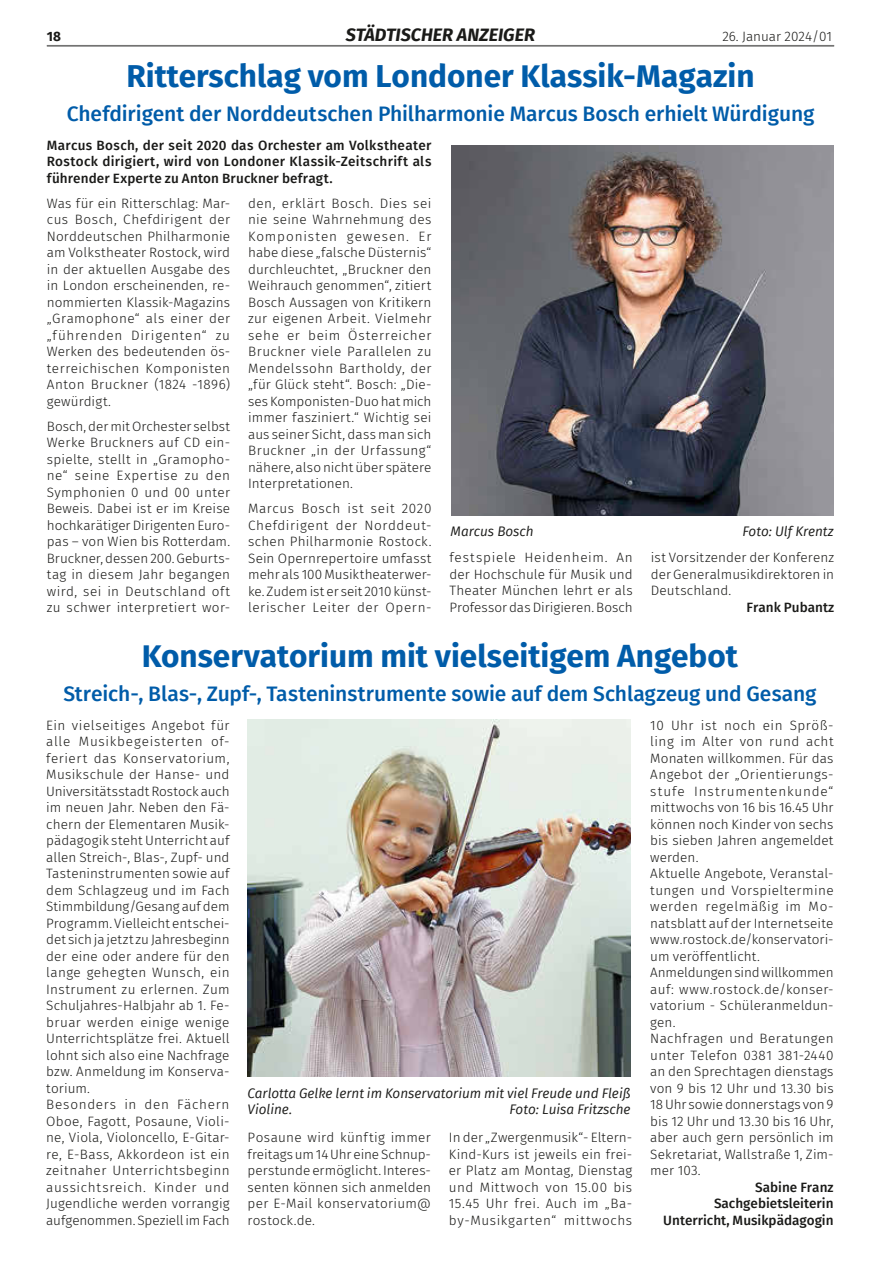
<style>
.page{position:relative;width:881px;height:1263px;background:#fff}
.page>*{position:absolute;margin:0;border:0;box-sizing:border-box;transform-origin:0 0}
.t1{font:700 31.5px "Fira Sans";color:#005ca9}
.t2{font:500 21px "Fira Sans";letter-spacing:-.005em;color:#005ca9}
.t3{font:italic 700 18px "Fira Sans";color:#1a1a18}
.t4{font:300 13.5px/16.5px "Fira Sans";letter-spacing:.015em;color:#1a1a18;text-align:justify}
.t5{font:500 13.5px/16.5px "Fira Sans";color:#1a1a18;text-align:justify}
.t6{font:italic 13.5px/16.5px "Fira Sans";color:#1a1a18}
.t7{font:700 13.5px "Fira Sans";color:#1a1a18}
</style>
<div class="page">
<hr style="left:47px;top:45px;width:786px;height:1px;background:#6f6f6e">
<hr style="left:47px;top:46px;width:786px;height:1px;background:#6f6f6e">
<img style="left:247px;top:720px;width:383px;height:357px">
<img style="left:451px;top:145px;width:382px;height:370px">
<p class="t7" style="left:47px;top:25px;width:16px">18</p>
<h3 class="t3" style="left:346px;top:20px;width:190px">STÄDTISCHER ANZEIGER</h3>
<p class="t4" style="left:722px;top:28px;width:111px">26. Januar 2024/01</p>
<h1 class="t1" style="left:126px;top:49px;width:629px">Ritterschlag vom Londoner Klassik-Magazin</h1>
<h2 class="t2" style="left:67px;top:96px;width:748px">Chefdirigent der Norddeutschen Philharmonie Marcus Bosch erhielt Würdigung</h2>
<p class="t5" style="left:47px;top:136px;width:386px">Marcus Bosch, der seit 2020 das Orchester am Volkstheater Rostock dirigiert, wird von Londoner Klassik-Zeitschrift als führender Experte zu Anton Bruckner befragt.</p>
<p class="t4" style="left:47px;top:195px;width:185px">Was für ein Ritterschlag: Mar&shy;cus Bosch, Chefdirigent der Norddeutschen Philharmonie am Volkstheater Rostock, wird in der aktuellen Ausgabe des in London erscheinenden, re&shy;nommierten Klassik-Magazins „Gramophone“ als einer der „führenden Dirigenten“ zu Werken des bedeutenden ös&shy;terreichischen Komponisten Anton Bruckner (1824 -1896) gewürdigt.</p>
<p class="t4" style="left:47px;top:418px;width:185px">Bosch, der mit Orchester selbst Werke Bruckners auf CD ein&shy;spielte, stellt in „Gramopho&shy;ne“ seine Expertise zu den Symphonien 0 und 00 unter Beweis. Dabei ist er im Kreise hochkarätiger Dirigenten Euro&shy;pas – von Wien bis Rotterdam.<br>Bruckner, dessen 200. Geburts&shy;tag in diesem Jahr begangen wird, sei in Deutschland oft zu schwer interpretiert wor-</p>
<p class="t4" style="left:248px;top:195px;width:185px">den, erklärt Bosch. Dies sei nie seine Wahrnehmung des Komponisten gewesen. Er habe diese „falsche Düsternis“ durchleuchtet, „Bruckner den Weihrauch genommen“, zitiert Bosch Aussagen von Kritikern zur eigenen Arbeit. Vielmehr sehe er beim Österreicher Bruckner viele Parallelen zu Mendelssohn Bartholdy, der „für Glück steht“. Bosch: „Die&shy;ses Komponisten-Duo hat mich immer fasziniert.“ Wichtig sei aus seiner Sicht, dass man sich Bruckner „in der Urfassung“ nähere, also nicht über spätere Interpretationen.</p>
<p class="t4" style="left:248px;top:500px;width:185px">Marcus Bosch ist seit 2020<br>Chefdirigent der Norddeut&shy;schen Philharmonie Rostock.<br>Sein Opernrepertoire umfasst mehr als 100 Musiktheaterwer&shy;ke. Zudem ist er seit 2010 künst&shy;lerischer Leiter der Opern-</p>
<p class="t6" style="left:450px;top:523px;width:85px">Marcus Bosch</p>
<p class="t6" style="left:742px;top:523px;width:93px">Foto: Ulf Krentz</p>
<p class="t4" style="left:449px;top:549px;width:185px">festspiele Heidenheim. An der Hochschule für Musik und Theater München lehrt er als Professor das Dirigieren. Bosch</p>
<p class="t4" style="left:650px;top:549px;width:185px">ist Vorsitzender der Konferenz der Generalmusikdirektoren in Deutschland.</p>
<p class="t5" style="left:746px;top:598px;width:89px">Frank Pubantz</p>
<h1 class="t1" style="left:142px;top:629px;width:597px">Konservatorium mit vielseitigem Angebot</h1>
<h2 class="t2" style="left:63px;top:676px;width:754px">Streich-, Blas-, Zupf-, Tasteninstrumente sowie auf dem Schlagzeug und Gesang</h2>
<p class="t4" style="left:46px;top:717px;width:185px;text-align:left">Ein vielseitiges Angebot für alle Musikbegeisterten of&shy;feriert das Konservatorium,<br>Musikschule der Hanse- und<br>Universitätsstadt Rostock auch im neuen Jahr. Neben den Fä&shy;chern der Elementaren Musik&shy;pädagogik steht Unterricht auf allen Streich-, Blas-, Zupf- und<br>Tasteninstrumenten sowie auf dem Schlagzeug und im Fach<br>Stimmbildung/Gesang auf dem<br>Programm. Vielleicht entschei&shy;det sich ja jetzt zu Jahresbeginn der eine oder andere für den lange gehegten Wunsch, ein<br>Instrument zu erlernen. Zum<br>Schuljahres-Halbjahr ab 1. Fe&shy;bruar werden einige wenige<br>Unterrichtsplätze frei. Aktuell lohnt sich also eine Nachfrage bzw. Anmeldung im Konserva&shy;torium.<br>Besonders in den Fächern<br>Oboe, Fagott, Posaune, Violi&shy;ne, Viola, Violoncello, E-Gitar&shy;re, E-Bass, Akkordeon ist ein zeitnaher Unterrichtsbeginn aussichtsreich. Kinder und<br>Jugendliche werden vorrangig aufgenommen. Speziell im Fach</p>
<p class="t4" style="left:650px;top:717px;width:185px;text-align:left">10 Uhr ist noch ein Spröß&shy;ling im Alter von rund acht<br>Monaten willkommen. Für das<br>Angebot der „Orientierungs&shy;stufe Instrumentenkunde“ mittwochs von 16 bis 16.45 Uhr können noch Kinder von sechs bis sieben Jahren angemeldet werden.<br>Aktuelle Angebote, Veranstal&shy;tungen und Vorspieltermine werden regelmäßig im Mo&shy;natsblatt auf der Internetseite www.rostock.de/konservatori&shy;um veröffentlicht.<br>Anmeldungen sind willkommen auf: www.rostock.de/konser&shy;vatorium - Schüleranmeldun&shy;gen.<br>Nachfragen und Beratungen unter Telefon 0381 381-2440 an den Sprechtagen dienstags von 9 bis 12 Uhr und 13.30 bis<br>18 Uhr sowie donnerstags von 9 bis 12 Uhr und 13.30 bis 16 Uhr, aber auch gern persönlich im<br>Sekretariat, Wallstraße 1, Zim&shy;mer 103.</p>
<p class="t5" style="left:663px;top:1178px;width:172px;text-align:right">Sabine Franz<br>Sachgebietsleiterin<br>Unterricht, Musikpädagogin</p>
<p class="t6" style="left:247px;top:1084px;width:384px">Carlotta Gelke lernt im Konservatorium mit viel Freude und Fleiß<br>Violine.</p>
<p class="t6" style="left:509px;top:1101px;width:123px">Foto: Luisa Fritzsche</p>
<p class="t4" style="left:247px;top:1129px;width:185px">Posaune wird künftig immer freitags um 14 Uhr eine Schnup&shy;perstunde ermöglicht. Interes&shy;senten können sich anmelden per E-Mail konservatorium@ rostock.de.</p>
<p class="t4" style="left:449px;top:1129px;width:185px">In der „Zwergenmusik“- Eltern-Kind-Kurs ist jeweils ein frei&shy;er Platz am Montag, Dienstag und Mittwoch von 15.00 bis 15.45 Uhr frei. Auch im „Ba&shy;by-Musikgarten“ mittwochs</p>
</div>
